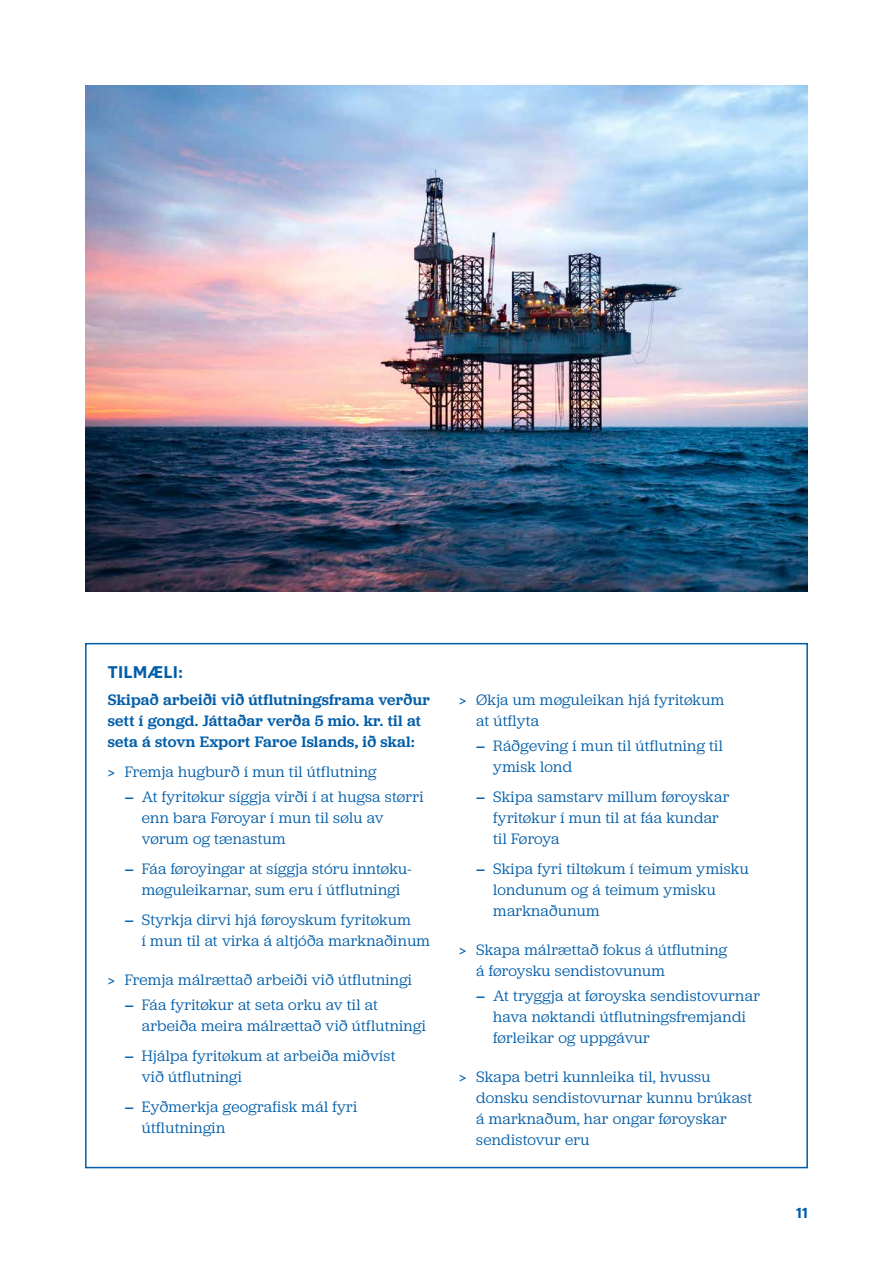
<style>
.page{position:relative;width:893px;height:1263px;background:#fff}
.page>*{position:absolute;margin:0;border:0;box-sizing:border-box;transform-origin:0 0}
.t1{font:15.75px/21px "Jubilat";letter-spacing:.02em;color:#005da9}
.t2{font:500 15.75px/21px "Jubilat";letter-spacing:.02em;color:#005da9}
.t3{font:700 15.75px "Navigo";letter-spacing:.02em;color:#005da9}
.t4{font:700 13.5px "Navigo";color:#005da9}
.s1{font-style:inherit}
.s2{font-family:"Avenir Next";font-weight:600;font-size:15px}
</style>
<div class="page">
<img style="left:85px;top:85px;width:723px;height:506px">
<p class="t3" style="left:108px;top:659px;width:76px">TILMÆLI:</p>
<p class="t2" style="left:108px;top:689px;width:324px">Skipað arbeiði við útflutningsframa verður sett í gongd. Játtaðar verða 5 mio. kr. til at seta á stovn Export Faroe Islands, ið skal:</p>
<p class="t1" style="left:108px;top:760px;width:270px"><span class="s1">&gt;</span> Fremja hugburð í mun til útflutning</p>
<p class="t1" style="left:142px;top:786px;width:283px;text-indent:-17px"><span class="s2">—</span> At fyritøkur síggja virði í at hugsa størri enn bara Føroyar í mun til sølu av vørum og tænastum</p>
<p class="t1" style="left:125px;top:858px;width:288px;text-align:center"><span class="s2">—</span> Fáa føroyingar at síggja stóru inntøku&shy;møguleikarnar, sum eru í útflutningi</p>
<p class="t1" style="left:142px;top:909px;width:290px;text-indent:-17px"><span class="s2">—</span> Styrkja dirvi hjá føroyskum fyritøkum<br>í mun til at virka á altjóða marknaðinum</p>
<p class="t1" style="left:108px;top:969px;width:306px"><span class="s1">&gt;</span> Fremja málrættað arbeiði við útflutningi</p>
<p class="t1" style="left:142px;top:994px;width:286px;text-indent:-17px"><span class="s2">—</span> Fáa fyritøkur at seta orku av til at arbeiða meira málrættað við útflutningi</p>
<p class="t1" style="left:142px;top:1045px;width:255px;text-indent:-17px"><span class="s2">—</span> Hjálpa fyritøkum at arbeiða miðvíst við útflutningi</p>
<p class="t1" style="left:142px;top:1096px;width:217px;text-indent:-17px"><span class="s2">—</span> Eyðmerkja geografisk mál fyri útflutningin</p>
<p class="t1" style="left:476px;top:688px;width:249px;text-indent:-17px"><span class="s1">&gt;</span> Økja um møguleikan hjá fyritøkum at útflyta</p>
<p class="t1" style="left:493px;top:735px;width:231px;text-indent:-17px"><span class="s2">—</span> Ráðgeving í mun til útflutning til ymisk lond</p>
<p class="t1" style="left:493px;top:786px;width:238px;text-indent:-17px"><span class="s2">—</span> Skipa samstarv millum føroyskar fyritøkur í mun til at fáa kundar til Føroya</p>
<p class="t1" style="left:493px;top:858px;width:257px;text-indent:-17px"><span class="s2">—</span> Skipa fyri tiltøkum í teimum ymisku londunum og á teimum ymisku marknaðunum</p>
<p class="t1" style="left:476px;top:939px;width:252px;text-indent:-17px"><span class="s1">&gt;</span> Skapa málrættað fokus á útflutning á føroysku sendistovunum</p>
<p class="t1" style="left:493px;top:985px;width:268px;text-indent:-17px"><span class="s2">—</span> At tryggja at føroyska sendistovurnar hava nøktandi útflutningsfremjandi førleikar og uppgávur</p>
<p class="t1" style="left:476px;top:1066px;width:277px;text-indent:-17px"><span class="s1">&gt;</span> Skapa betri kunnleika til, hvussu donsku sendistovurnar kunnu brúkast á marknaðum, har ongar føroyskar sendistovur eru</p>
<p class="t4" style="left:796px;top:1202px;width:13px">11</p>
</div>
